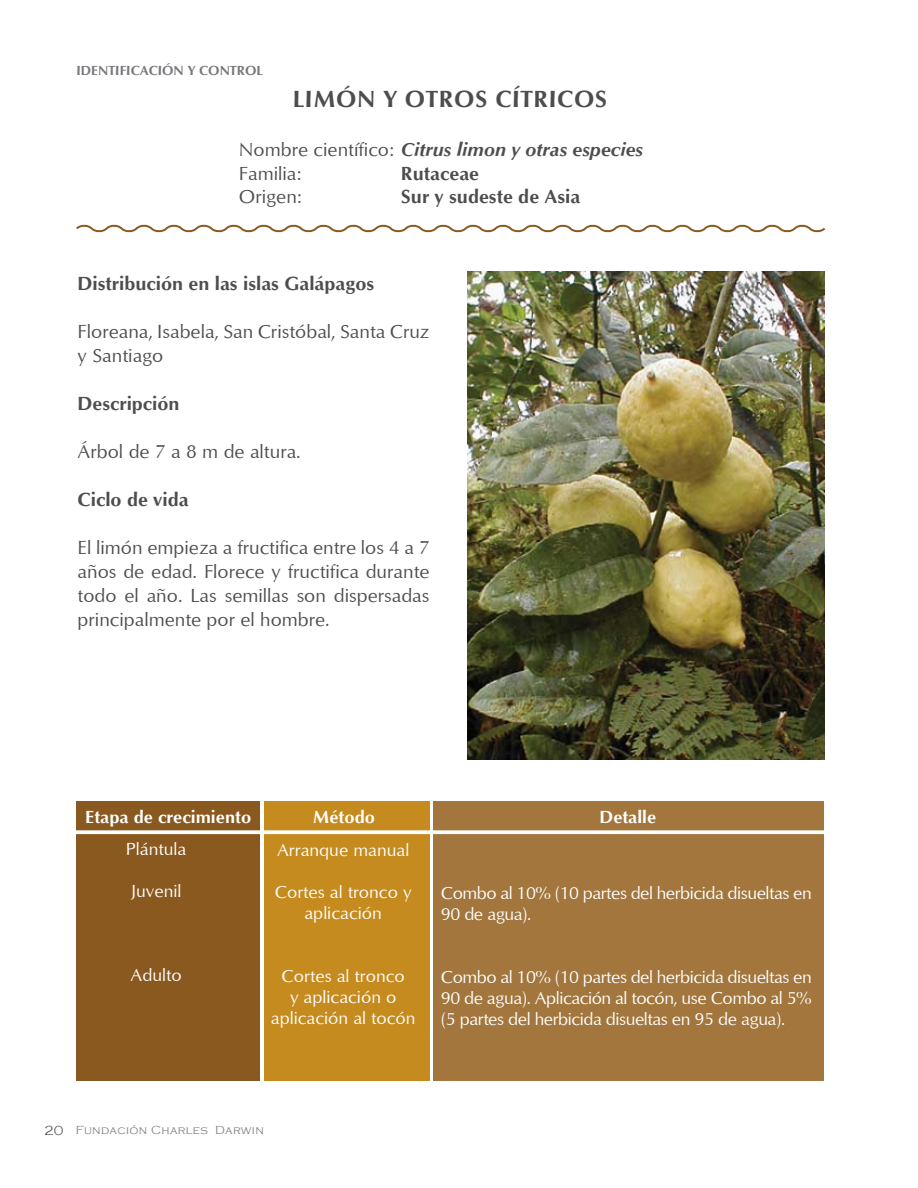
<style>
.page{position:relative;width:918px;height:1188px;background:#fff}
.page>*{position:absolute;margin:0;border:0;box-sizing:border-box;transform-origin:0 0}
.t1{font:700 24px "Optimum";letter-spacing:.025em;color:#4c4d4f}
.t2{font:19.5px/24px "Optimum";color:#4c4d4f}
.t3{font:700 19.5px "Optimum";color:#4c4d4f}
.t4{font:18px/21px "Optimum";color:#fff;text-align:center}
.t5{font:18px/21px "Optimum";letter-spacing:-.025em;color:#fff}
.t6{font:700 18px "Optimum";color:#fff}
.t7{font:700 13.5px "Optimum";color:#76787b}
.t8{font:300 12px "Copperplate Gothic";letter-spacing:.03em;color:#808080}
.s1{font-weight:700;font-style:italic}
.s2{font-weight:700}
.s3{font-size:13.5px;color:#4d4d4d}
</style>
<div class="page">
<svg style="left:76px;top:224px;width:750px;height:9px"></svg>
<div style="left:434px;top:801px;width:390px;height:280px;background:#a2763d"></div>
<div style="left:264px;top:801px;width:165px;height:280px;background:#c58b1e"></div>
<div style="left:76px;top:801px;width:184px;height:280px;background:#8a591f"></div>
<svg style="left:76px;top:830px;width:748px;height:4px;background:#f7f2ec"></svg>
<img style="left:468px;top:272px;width:356px;height:488px">
<p class="t7" style="left:77px;top:63px;width:14px">IDENT</p>
<p class="t7" style="left:115px;top:63px;width:26px">IFICAC</p>
<p class="t7" style="left:158px;top:63px;width:52px">IÓN YCONT</p>
<p class="t7" style="left:237px;top:63px;width:18px">ROL</p>
<p class="t1" style="left:293px;top:85px;width:282px">LIMÓN Y OTROS CÍTRICOS</p>
<p class="t2" style="left:239px;top:137px;width:406px;line-height:23.4px">Nombre científico: <span class="s1">Citrus limon y otras especies<br></span>Familia:</p>
<p class="t3" style="left:401px;top:162px;width:80px">Rutaceae</p>
<p class="t2" style="left:239px;top:184px;width:104px">Origen: <span class="s2">S</span></p>
<p class="t3" style="left:411px;top:185px;width:171px">ur y sudeste de Asia</p>
<p class="t3" style="left:78px;top:273px;width:298px">Distribución en las islas Galápagos</p>
<p class="t2" style="left:78px;top:319px;width:353px">Floreana, Isabela, San Cristóbal, Santa Cruz y Santiago</p>
<p class="t3" style="left:78px;top:393px;width:103px">Descripción</p>
<p class="t2" style="left:78px;top:439px;width:225px">Árbol de 7 a 8 m de altura.</p>
<p class="t3" style="left:78px;top:489px;width:113px">Ciclo de vida</p>
<p class="t2" style="left:78px;top:535px;width:353px;text-align:justify">El limón empieza a fructifica entre los 4 a 7 años de edad. Florece y fructifica durante todo el año. Las semillas son dispersadas principalmente por el hombre.</p>
<p class="t6" style="left:85px;top:806px;width:167px">Etapa de crecimiento</p>
<p class="t6" style="left:313px;top:806px;width:64px">Método</p>
<p class="t6" style="left:600px;top:806px;width:58px">Detalle</p>
<p class="t4" style="left:126px;top:838px;width:62px">Plántula</p>
<p class="t4" style="left:131px;top:880px;width:52px">Juvenil</p>
<p class="t4" style="left:131px;top:964px;width:53px">Adulto</p>
<p class="t4" style="left:277px;top:838px;width:134px">Arranque manual</p>
<p class="t4" style="left:275px;top:880px;width:138px">Cortes al tronco y aplicación</p>
<p class="t4" style="left:271px;top:964px;width:146px">Cortes al tronco<br>y aplicación o aplicación al tocón</p>
<p class="t5" style="left:441px;top:882px;width:372px">Combo al 10% (10 partes del herbicida disueltas en<br>90 de agua).</p>
<p class="t4" style="left:441px;top:966px;width:372px;text-align:justify">Combo al 10% (10 partes del herbicida disueltas en 90 de agua). Aplicación al tocón, use Combo al 5% (5 partes del herbicida disueltas en 95 de agua).</p>
<p class="t8" style="left:44px;top:1123px;width:221px"><span class="s3">20</span> Fundación Charles Darwin</p>
</div>
